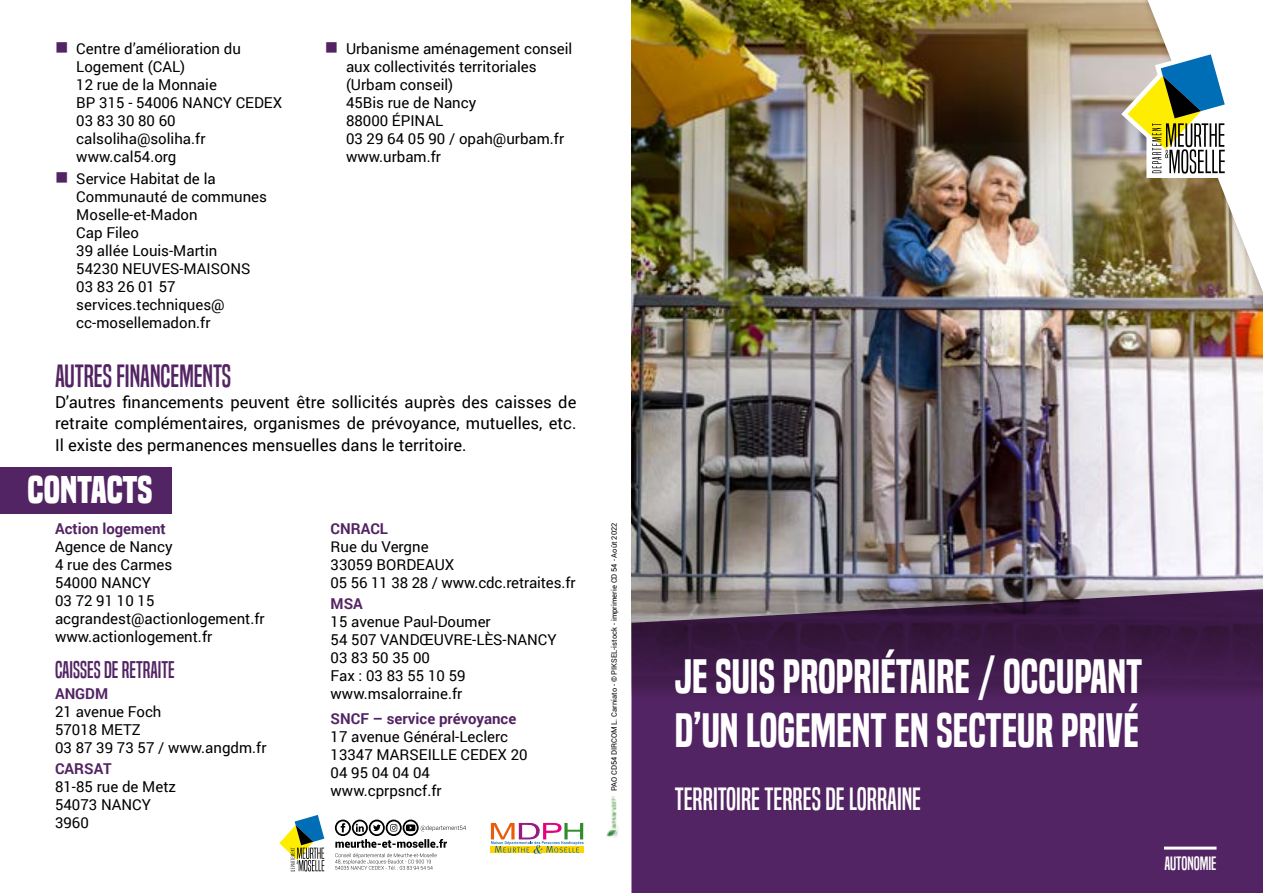
<style>
.page{position:relative;width:1263px;height:893px;background:#fff}
.page>*{position:absolute;margin:0;border:0;box-sizing:border-box;transform-origin:0 0}
.t1{font:45px/54px "Built Titling Sb";color:#fff}
.t2{font:700 36px "Built Titling Rg";letter-spacing:-.005em;color:#fff}
.t3{font:30px "Built Titling Rg";color:#fff}
.t4{font:30px "Built Titling Rg";color:#532463}
.t5{font:22.5px "Built Titling Rg";color:#532463}
.t6{font:18px "Built Titling Rg";color:#fff}
.t7{font:16.5px/21.3px "Roboto";color:#000;text-align:justify}
.t8{font:15px/18px "Roboto";color:#000}
.t9{font:700 15px "Roboto";color:#532463}
.t10{font:7.5px "Roboto";color:#000}
</style>
<div class="page">
<img style="left:607px;top:796px;width:12px;height:41px">
<img style="left:631px;top:0;width:632px;height:575px">
<svg style="left:631px;top:575px;width:632px;height:13px;background:#98959e"></svg>
<div style="left:1129px;top:0;width:134px;height:325px;background:#000;opacity:.3"></div>
<svg style="left:1121px;top:0;width:142px;height:292px"></svg>
<svg style="left:631px;top:588px;width:632px;height:305px;background:#50275c"></svg>
<hr style="left:1164px;top:847px;width:52px;height:3px;background:#fff">
<div style="left:490px;top:846px;width:94px;height:6px;background:#ffd500"></div>
<svg style="left:491px;top:823px;width:92px;height:30px"></svg>
<div style="left:0;top:468px;width:171px;height:46px;background:#532463"></div>
<svg style="left:335px;top:820px;width:131px;height:50px"></svg>
<svg style="left:279px;top:815px;width:46px;height:57px"></svg>
<p class="t8" style="left:76px;top:39px;width:207px">Centre d’amélioration du<br>Logement (CAL)<br>12 rue de la Monnaie<br>BP 315 - 54006 NANCY CEDEX<br>03 83 30 80 60 calsoliha@soliha.fr www.cal54.org</p>
<p class="t8" style="left:76px;top:169px;width:192px">Service Habitat de la<br>Communauté de communes<br>Moselle-et-Madon<br>Cap Fileo<br>39 allée Louis-Martin<br>54230 NEUVES-MAISONS<br>03 83 26 01 57 services.techniques@ cc-mosellemadon.fr</p>
<p class="t8" style="left:346px;top:39px;width:228px">Urbanisme aménagement conseil aux collectivités territoriales (Urbam conseil)<br>45Bis rue de Nancy<br>88000 ÉPINAL<br>03 29 64 05 90 / opah@urbam.fr www.urbam.fr</p>
<h3 class="t4" style="left:55px;top:359px;width:178px">AUTRES FINANCEMENTS</h3>
<p class="t7" style="left:55px;top:391px;width:523px">D’autres financements peuvent être sollicités auprès des caisses de retraite complémentaires, organismes de prévoyance, mutuelles, etc.<br>Il existe des permanences mensuelles dans le territoire.</p>
<h2 class="t2" style="left:28px;top:469px;width:126px">CONTACTS</h2>
<p class="t9" style="left:55px;top:518px;width:112px">Action logement</p>
<p class="t8" style="left:55px;top:537px;width:211px">Agence de Nancy<br>4 rue des Carmes<br>54000 NANCY<br>03 72 91 10 15 acgrandest@actionlogement.fr www.actionlogement.fr</p>
<h3 class="t5" style="left:55px;top:656px;width:121px">CAISSES DE RETRAITE</h3>
<p class="t9" style="left:55px;top:683px;width:55px">ANGDM</p>
<p class="t8" style="left:55px;top:702px;width:213px">21 avenue Foch<br>57018 METZ<br>03 87 39 73 57 / www.angdm.fr</p>
<p class="t9" style="left:55px;top:758px;width:58px">CARSAT</p>
<p class="t8" style="left:55px;top:777px;width:122px">81-85 rue de Metz<br>54073 NANCY<br>3960</p>
<p class="t9" style="left:331px;top:518px;width:59px">CNRACL</p>
<p class="t8" style="left:331px;top:537px;width:246px">Rue du Vergne<br>33059 BORDEAUX<br>05 56 11 38 28 / www.cdc.retraites.fr</p>
<p class="t9" style="left:331px;top:593px;width:34px">MSA</p>
<p class="t8" style="left:331px;top:612px;width:227px">15 avenue Paul-Doumer<br>54 507 VANDŒUVRE-LÈS-NANCY<br>03 83 50 35 00<br>Fax : 03 83 55 10 59 www.msalorraine.fr</p>
<p class="t9" style="left:331px;top:708px;width:187px">SNCF – service prévoyance</p>
<p class="t8" style="left:331px;top:727px;width:198px">17 avenue Général-Leclerc<br>13347 MARSEILLE CEDEX 20<br>04 95 04 04 04 www.cprpsncf.fr</p>
<p class="t10" style="left:609px;top:791px;width:270px;rotate:-90deg">PAO CD54 DIRCOM L. Carniato - © PIKSEL-istock - imprimerie CD 54 - Août 2022</p>
<h1 class="t1" style="left:675px;top:650px;width:469px">JE SUIS PROPRIÉTAIRE / OCCUPANT<br>D’UN LOGEMENT EN SECTEUR PRIVÉ</h1>
<h3 class="t3" style="left:675px;top:781px;width:248px">TERRITOIRE TERRES DE LORRAINE</h3>
<p class="t6" style="left:1164px;top:853px;width:54px">AUTONOMIE</p>
</div>
